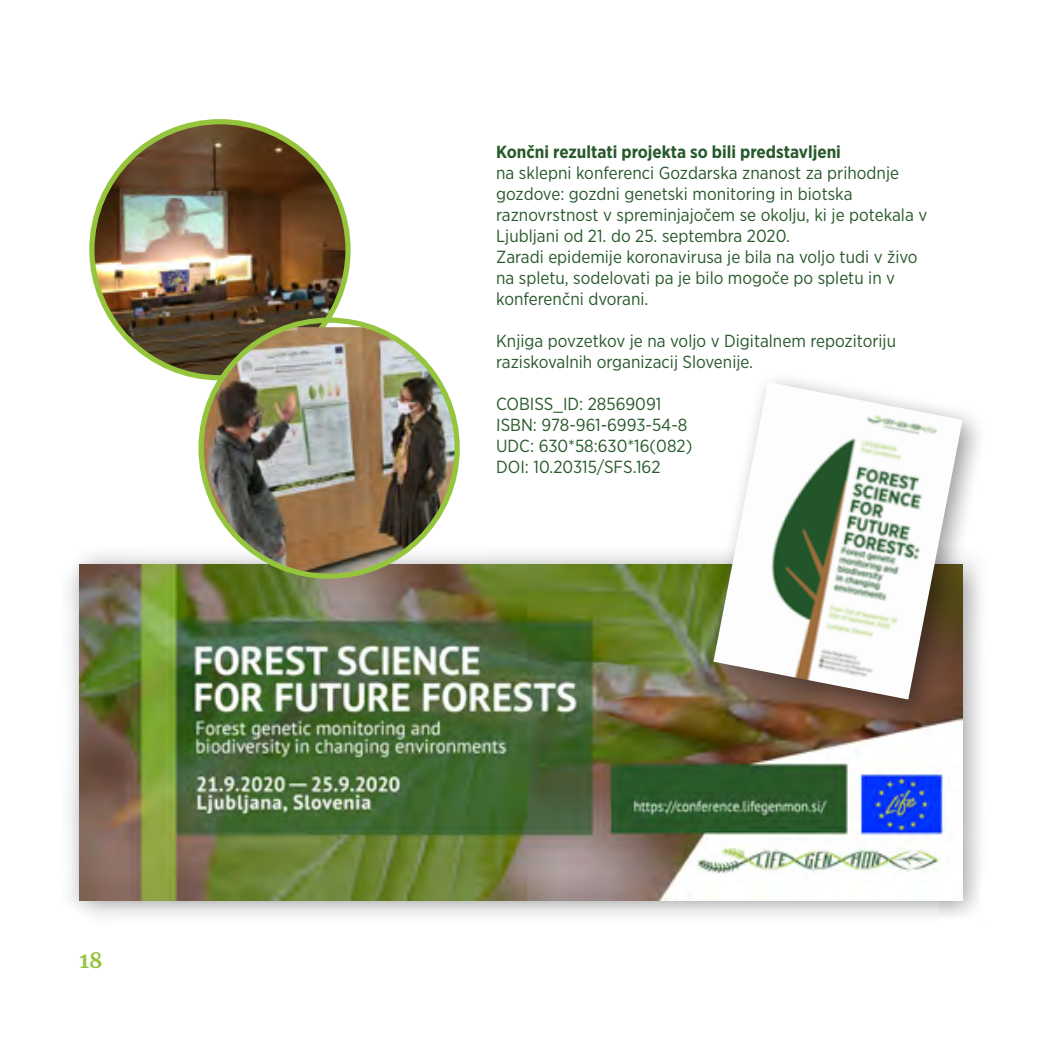
<style>
.page{position:relative;width:1042px;height:1042px;background:#fff}
.page>*{position:absolute;margin:0;border:0;box-sizing:border-box;transform-origin:0 0}
.t1{font:700 21px "Merriweather";color:#95c43d}
.t2{font:17.5px/21px "Gotham Narrow";color:#28592b}
.t3{font:700 17.5px "Gotham Narrow";color:#28592b}
</style>
<div class="page">
<hr style="left:1041px;top:0;width:1px;height:1042px;background:#28592b">
<img style="left:92px;top:122px;width:256px;height:256px;border-radius:128px">
<div style="left:61px;top:546px;width:926px;height:378px;background:#000;opacity:.4"></div>
<img style="left:79px;top:564px;width:883px;height:336px">
<div style="left:701px;top:369px;width:288px;height:357px;background:#000;opacity:.4"></div>
<img style="left:713px;top:382px;width:249px;height:317px">
<img style="left:201px;top:327px;width:256px;height:249px">
<p class="t1" style="left:79px;top:946px;width:25px">18</p>
<p class="t3" style="left:496px;top:140px;width:346px">Končni rezultati projekta so bili predstavljeni</p>
<p class="t2" style="left:496px;top:162px;width:433px">na sklepni konferenci Gozdarska znanost za prihodnje gozdove: gozdni genetski monitoring in biotska raznovrstnost v spreminjajočem se okolju, ki je potekala v Ljubljani od 21. do 25. septembra 2020.<br>Zaradi epidemije koronavirusa je bila na voljo tudi v živo na spletu, sodelovati pa je bilo mogoče po spletu in v konferenčni dvorani.</p>
<p class="t2" style="left:496px;top:330px;width:401px">Knjiga povzetkov je na voljo v Digitalnem repozitoriju raziskovalnih organizacij Slovenije.</p>
<p class="t2" style="left:496px;top:393px;width:198px">COBISS_ID: 28569091<br>ISBN: 978-961-6993-54-8<br>UDC: 630*58:630*16(082)<br>DOI: 10.20315/SFS.162</p>
</div>
